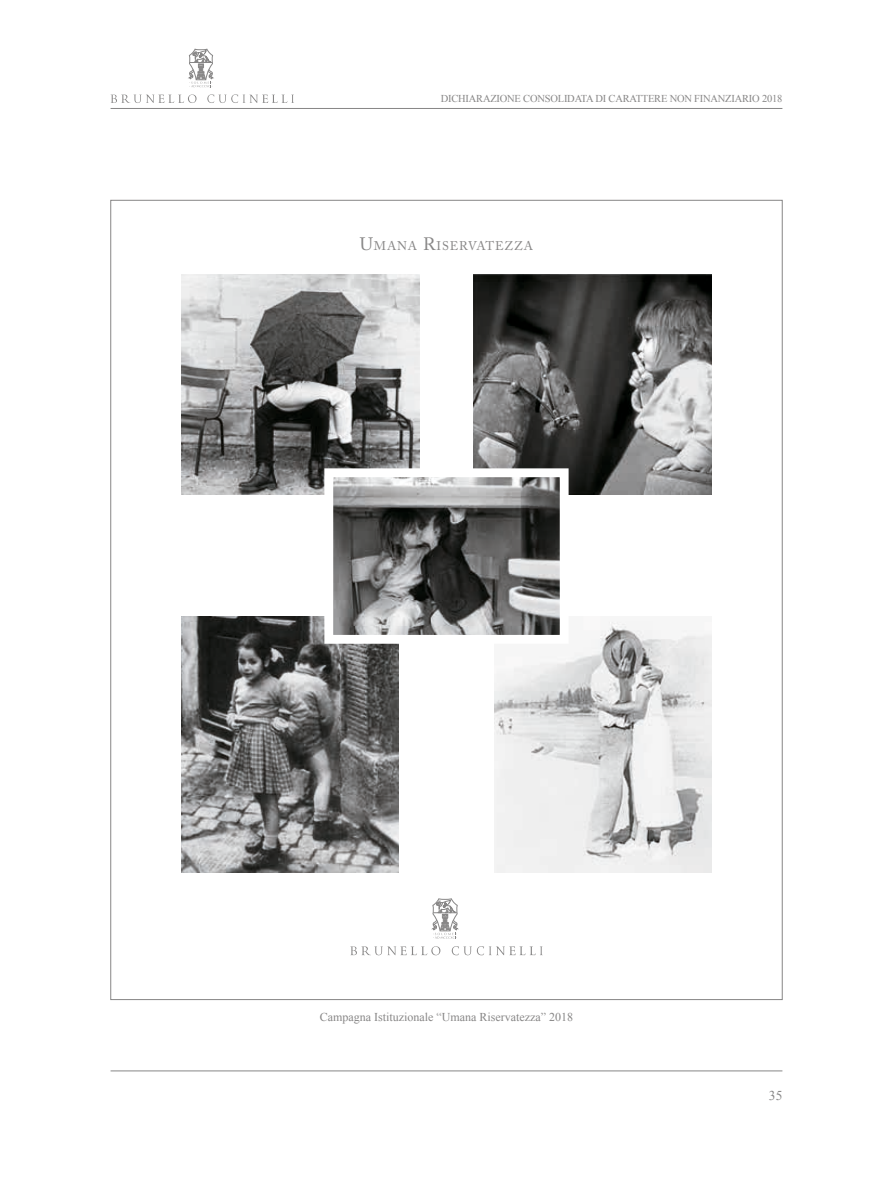
<style>
.page{position:relative;width:893px;height:1191px;background:#fff}
.page>*{position:absolute;margin:0;border:0;box-sizing:border-box;transform-origin:0 0}
.t1{font:13.5px "Times New Roman";color:#878686}
.t2{font:12.45px "Adobe Caslon";letter-spacing:.07em;color:#878686}
.t3{font:12px "Times New Roman";color:#878686}
.t4{font:10.5px "Times New Roman";letter-spacing:-.02em;color:#878686}
.s1{font-size:17.85px}
</style>
<div class="page">
<hr style="left:111px;top:108px;width:671px;height:1px;background:#878686">
<svg style="left:188px;top:49px;width:26px;height:38px"></svg>
<svg style="left:111px;top:94px;width:86px;height:9px"></svg>
<svg style="left:207px;top:94px;width:87px;height:9px"></svg>
<hr style="left:111px;top:1070px;width:671px;height:1px;background:#878686">
<img style="left:473px;top:274px;width:238px;height:221px">
<img style="left:182px;top:616px;width:217px;height:256px">
<img style="left:494px;top:621px;width:217px;height:251px">
<img style="left:182px;top:274px;width:238px;height:221px">
<svg style="left:320px;top:464px;width:253px;height:184px"></svg>
<svg style="left:432px;top:898px;width:26px;height:40px"></svg>
<svg style="left:350px;top:946px;width:90px;height:9px"></svg>
<svg style="left:452px;top:946px;width:91px;height:9px"></svg>
<p class="t4" style="left:441px;top:92px;width:343px">DICHIARAZIONE CONSOLIDATA DI CARATTERE NON FINANZIARIO 2018</p>
<p class="t2" style="left:360px;top:239px;width:175px"><span class="s1">U</span>MANA <span class="s1">R</span>ISERVATEZZA</p>
<p class="t3" style="left:320px;top:1008px;width:255px">Campagna Istituzionale “Umana Riservatezza” 2018</p>
<p class="t1" style="left:769px;top:1086px;width:15px">35</p>
</div>
